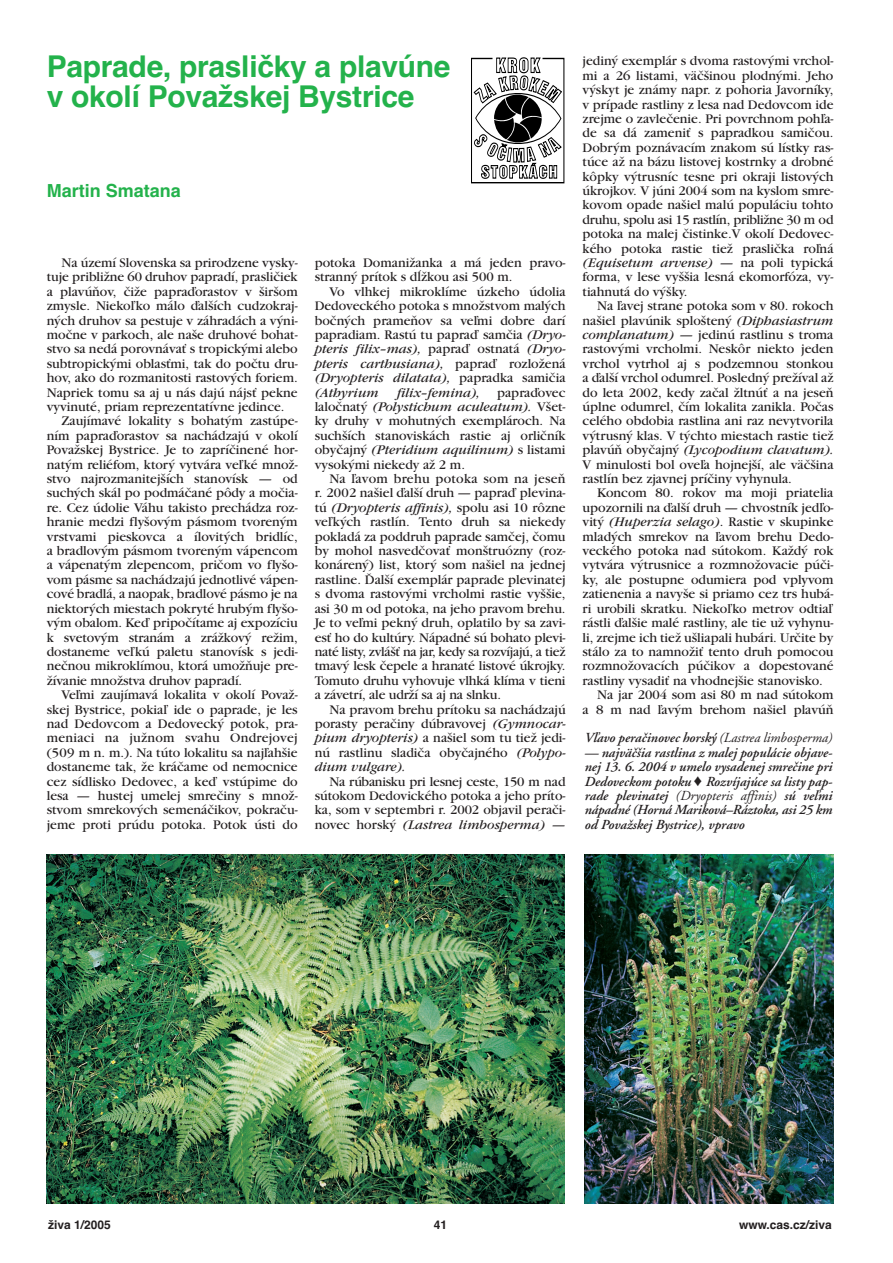
<style>
.page{position:relative;width:893px;height:1263px;background:#fff}
.page>*{position:absolute;margin:0;border:0;box-sizing:border-box;transform-origin:0 0}
.t1{font:700 30px/30px "Helvetica CE";letter-spacing:-.01em;color:#23b24b}
.t2{font:700 18px "Helvetica CE";color:#23b24b}
.t3{font:13.8px/14.4px "Garamond CE";color:#231f20;text-align:justify}
.t4{font:italic 600 13.8px/14.4px "Adobe Garamond CE";color:#231f20;text-align:justify}
.t5{font:13.8px "Garamond CE";letter-spacing:.02em;color:#231f20}
.t6{font:italic 13.8px "Garamond CE";color:#231f20}
.t7{font:700 12px "Helvetica CE";color:#231f20}
.s1{font-style:italic}
.s2{font-weight:400}
</style>
<div class="page">
<img style="left:47px;top:855px;width:518px;height:348px">
<img style="left:584px;top:855px;width:249px;height:348px">
<svg style="left:471px;top:57px;width:94px;height:127px"></svg>
<h1 class="t1" style="left:47px;top:52px;width:405px">Paprade, prasličky a plavúne v okolí Považskej Bystrice</h1>
<h2 class="t2" style="left:47px;top:180px;width:136px">Martin Smatana</h2>
<p class="t3" style="left:62px;top:257px;width:238px">Na území Slovenska sa prirodzene vysky-</p>
<p class="t3" style="left:47px;top:271px;width:252px">tuje približne 60 druhov papradí, prasličiek</p>
<p class="t3" style="left:47px;top:286px;width:252px">a plavúňov, čiže papraďorastov v širšom</p>
<p class="t3" style="left:47px;top:300px;width:252px">zmysle. Niekoľko málo ďalších cudzokraj-</p>
<p class="t3" style="left:47px;top:314px;width:252px">ných druhov sa pestuje v záhradách a výni-</p>
<p class="t3" style="left:47px;top:329px;width:252px">močne v parkoch, ale naše druhové bohat-</p>
<p class="t3" style="left:47px;top:343px;width:252px">stvo sa nedá porovnávať s tropickými alebo</p>
<p class="t3" style="left:47px;top:358px;width:252px">subtropickými oblasťmi, tak do počtu dru-</p>
<p class="t3" style="left:47px;top:372px;width:252px">hov, ako do rozmanitosti rastových foriem.</p>
<p class="t3" style="left:47px;top:386px;width:252px">Napriek tomu sa aj u nás dajú nájsť pekne</p>
<p class="t3" style="left:47px;top:401px;width:239px">vyvinuté, priam reprezentatívne jedince.</p>
<p class="t3" style="left:62px;top:415px;width:238px">Zaujímavé lokality s bohatým zastúpe-</p>
<p class="t3" style="left:47px;top:430px;width:252px">ním papraďorastov sa nachádzajú v okolí</p>
<p class="t3" style="left:47px;top:444px;width:252px">Považskej Bystrice. Je to zapríčinené hor-</p>
<p class="t3" style="left:47px;top:458px;width:252px">natým reliéfom, ktorý vytvára veľké množ-</p>
<p class="t3" style="left:47px;top:473px;width:252px">stvo najrozmanitejších stanovísk — od</p>
<p class="t3" style="left:47px;top:487px;width:252px">suchých skál po podmáčané pôdy a močia-</p>
<p class="t3" style="left:47px;top:502px;width:252px">re. Cez údolie Váhu takisto prechádza roz-</p>
<p class="t3" style="left:47px;top:516px;width:252px">hranie medzi flyšovým pásmom tvoreným</p>
<p class="t3" style="left:47px;top:530px;width:252px">vrstvami pieskovca a ílovitých bridlíc,</p>
<p class="t3" style="left:47px;top:545px;width:252px">a bradlovým pásmom tvoreným vápencom</p>
<p class="t3" style="left:47px;top:559px;width:252px">a vápenatým zlepencom, pričom vo flyšo-</p>
<p class="t3" style="left:47px;top:574px;width:252px">vom pásme sa nachádzajú jednotlivé vápen-</p>
<p class="t3" style="left:47px;top:588px;width:252px">cové bradlá, a naopak, bradlové pásmo je na</p>
<p class="t3" style="left:47px;top:602px;width:252px">niektorých miestach pokryté hrubým flyšo-</p>
<p class="t3" style="left:47px;top:617px;width:252px">vým obalom. Keď pripočítame aj expozíciu</p>
<p class="t3" style="left:47px;top:631px;width:252px">k svetovým stranám a zrážkový režim,</p>
<p class="t3" style="left:47px;top:646px;width:252px">dostaneme veľkú paletu stanovísk s jedi-</p>
<p class="t3" style="left:47px;top:660px;width:252px">nečnou mikroklímou, ktorá umožňuje pre-</p>
<p class="t3" style="left:47px;top:674px;width:197px">žívanie množstva druhov papradí.</p>
<p class="t3" style="left:62px;top:689px;width:238px">Veľmi zaujímavá lokalita v okolí Považ-</p>
<p class="t3" style="left:47px;top:703px;width:252px">skej Bystrice, pokiaľ ide o paprade, je les</p>
<p class="t3" style="left:47px;top:718px;width:252px">nad Dedovcom a Dedovecký potok, pra-</p>
<p class="t5" style="left:47px;top:733px;width:252px">meniaci na južnom svahu Ondrejovej</p>
<p class="t3" style="left:47px;top:746px;width:252px">(509 m n. m.). Na túto lokalitu sa najľahšie</p>
<p class="t3" style="left:47px;top:761px;width:252px">dostaneme tak, že kráčame od nemocnice</p>
<p class="t3" style="left:47px;top:775px;width:252px">cez sídlisko Dedovec, a keď vstúpime do</p>
<p class="t3" style="left:47px;top:790px;width:252px">lesa — hustej umelej smrečiny s množ-</p>
<p class="t3" style="left:47px;top:804px;width:252px">stvom smrekových semenáčikov, pokraču-</p>
<p class="t3" style="left:47px;top:818px;width:252px">jeme proti prúdu potoka. Potok ústi do</p>
<p class="t3" style="left:315px;top:257px;width:252px">potoka Domanižanka a má jeden pravo&shy;stranný prítok s dĺžkou asi 500 m.</p>
<p class="t3" style="left:315px;top:286px;width:253px;text-indent:15px">Vo vlhkej mikroklíme úzkeho údolia Dedoveckého potoka s množstvom malých bočných prameňov sa veľmi dobre darí papradiam. Rastú tu papraď samčia <span class="s1">(Dryo&shy;pteris filix–mas),</span> papraď ostnatá <span class="s1">(Dryo&shy;pteris carthusiana),</span> papraď rozložená <span class="s1">(Dryopteris dilatata),</span> papradka samičia <span class="s1">(Athyrium</span></p>
<p class="t3" style="left:315px;top:386px;width:252px;text-indent:182px">papraďovec laločnatý <span class="s1">(Polystichum aculeatum).</span> Všet&shy;ky druhy v mohutných exemplároch. Na suchších stanoviskách rastie aj orličník obyčajný <span class="s1">(Pteridium aquilinum)</span> s listami vysokými niekedy až 2 m.</p>
<p class="t3" style="left:315px;top:473px;width:252px;text-indent:15px">Na ľavom brehu potoka som na jeseň r. 2002 našiel ďalší druh — papraď plevina&shy;tú <span class="s1">(Dryopteris affinis),</span> spolu asi 10 rôzne veľkých rastlín. Tento druh sa niekedy pokladá za poddruh paprade samčej, čomu by mohol nasvedčovať monštruózny (roz&shy;konárený) list, ktorý som našiel na jednej rastline. Ďalší exemplár paprade plevinatej s dvoma rastovými vrcholmi rastie vyššie, asi 30 m od potoka, na jeho pravom brehu.<br>Je to veľmi pekný druh, oplatilo by sa zavi&shy;esť ho do kultúry. Nápadné sú bohato plevi&shy;naté listy, zvlášť na jar, kedy sa rozvíjajú, a tiež tmavý lesk čepele a hranaté listové úkrojky.<br>Tomuto druhu vyhovuje vlhká klíma v tieni a závetrí, ale udrží sa aj na slnku.</p>
<p class="t3" style="left:315px;top:703px;width:253px;text-indent:15px">Na pravom brehu prítoku sa nachádzajú porasty peračiny dúbravovej <span class="s1">(Gymnocar&shy;pium dryopteris)</span> a našiel som tu tiež jedi&shy;nú rastlinu sladiča obyčajného <span class="s1">(Polypo&shy;dium vulgare).</span></p>
<p class="t3" style="left:315px;top:775px;width:252px;text-indent:15px">Na rúbanisku pri lesnej ceste, 150 m nad sútokom Dedovického potoka a jeho príto&shy;ka, som v septembri r. 2002 objavil perači&shy;novec horský <span class="s1">(Lastrea limbosperma)</span> —</p>
<p class="t6" style="left:397px;top:388px;width:84px">filix–femina),</p>
<p class="t3" style="left:583px;top:55px;width:252px">jediný exemplár s dvoma rastovými vrchol&shy;mi a 26 listami, väčšinou plodnými. Jeho výskyt je známy napr. z pohoria Javorníky, v prípade rastliny z lesa nad Dedovcom ide zrejme o zavlečenie. Pri povrchnom pohľa&shy;de sa dá zameniť s papradkou samičou.<br>Dobrým poznávacím znakom sú lístky ras&shy;túce až na bázu listovej kostrnky a drobné kôpky výtrusníc tesne pri okraji listových úkrojkov. V júni 2004 som na kyslom smre&shy;kovom opade našiel malú populáciu tohto druhu, spolu asi 15 rastlín, približne 30 m od potoka na malej čistinke.V okolí Dedovec&shy;kého potoka rastie tiež praslička roľná <span class="s1">(Equisetum arvense)</span> — na poli typická forma, v lese vyššia lesná ekomorfóza, vy&shy;tiahnutá do výšky.</p>
<p class="t3" style="left:583px;top:300px;width:252px;text-indent:15px">Na ľavej strane potoka som v 80. rokoch našiel plavúnik sploštený <span class="s1">(Diphasiastrum complanatum)</span> — jedinú rastlinu s troma rastovými vrcholmi. Neskôr niekto jeden vrchol vytrhol aj s podzemnou stonkou a ďalší vrchol odumrel. Posledný prežíval až do leta 2002, kedy začal žltnúť a na jeseň úplne odumrel, čím lokalita zanikla. Počas celého obdobia rastlina ani raz nevytvorila výtrusný klas. V týchto miestach rastie tiež plavúň obyčajný <span class="s1">(Lycopodium clavatum).<br></span>V minulosti bol oveľa hojnejší, ale väčšina rastlín bez zjavnej príčiny vyhynula.</p>
<p class="t3" style="left:597px;top:487px;width:238px">Koncom 80. rokov ma moji priatelia</p>
<p class="t3" style="left:583px;top:502px;width:252px">upozornili na ďalší druh — chvostník jedľo-</p>
<p class="t3" style="left:583px;top:516px;width:252px">vitý <span class="s1">(Huperzia selago)</span>. Rastie v skupinke</p>
<p class="t3" style="left:583px;top:530px;width:252px">mladých smrekov na ľavom brehu Dedo-</p>
<p class="t3" style="left:583px;top:545px;width:252px">veckého potoka nad sútokom. Každý rok</p>
<p class="t3" style="left:583px;top:559px;width:252px">vytvára výtrusnice a rozmnožovacie púči-</p>
<p class="t3" style="left:583px;top:574px;width:252px">ky, ale postupne odumiera pod vplyvom</p>
<p class="t3" style="left:583px;top:588px;width:252px">zatienenia a navyše si priamo cez trs hubá-</p>
<p class="t3" style="left:583px;top:602px;width:252px">ri urobili skratku. Niekoľko metrov odtiaľ</p>
<p class="t3" style="left:583px;top:617px;width:252px">rástli ďalšie malé rastliny, ale tie už vyhynu-</p>
<p class="t3" style="left:583px;top:631px;width:252px">li, zrejme ich tiež ušliapali hubári. Určite by</p>
<p class="t3" style="left:583px;top:646px;width:252px">stálo za to namnožiť tento druh pomocou</p>
<p class="t3" style="left:583px;top:660px;width:252px">rozmnožovacích púčikov a dopestované</p>
<p class="t3" style="left:583px;top:674px;width:242px">rastliny vysadiť na vhodnejšie stanovisko.</p>
<p class="t3" style="left:597px;top:689px;width:238px">Na jar 2004 som asi 80 m nad sútokom</p>
<p class="t3" style="left:583px;top:703px;width:252px">a 8 m nad ľavým brehom našiel plavúň</p>
<p class="t4" style="left:584px;top:732px;width:249px">Vľavo peračinovec horský <span class="s2">(Lastrea limbosperma)</span></p>
<p class="t4" style="left:584px;top:747px;width:250px">— najväčšia rastlina z malej populácie objave&shy;nej 13. 6. 2004 v umelo vysadenej smrečine pri Dedoveckom potoku ♦ Rozvíjajúce sa listy pap&shy;rade plevinatej <span class="s2">(Dryopteris affinis)</span> sú veľmi nápadné (Horná Mariková–Ráztoka, asi 25 km od Považskej Bystrice), vpravo</p>
<p class="t7" style="left:48px;top:1217px;width:64px">živa 1/2005</p>
<p class="t7" style="left:434px;top:1217px;width:15px">41</p>
<p class="t7" style="left:739px;top:1217px;width:94px">www.cas.cz/ziva</p>
</div>
